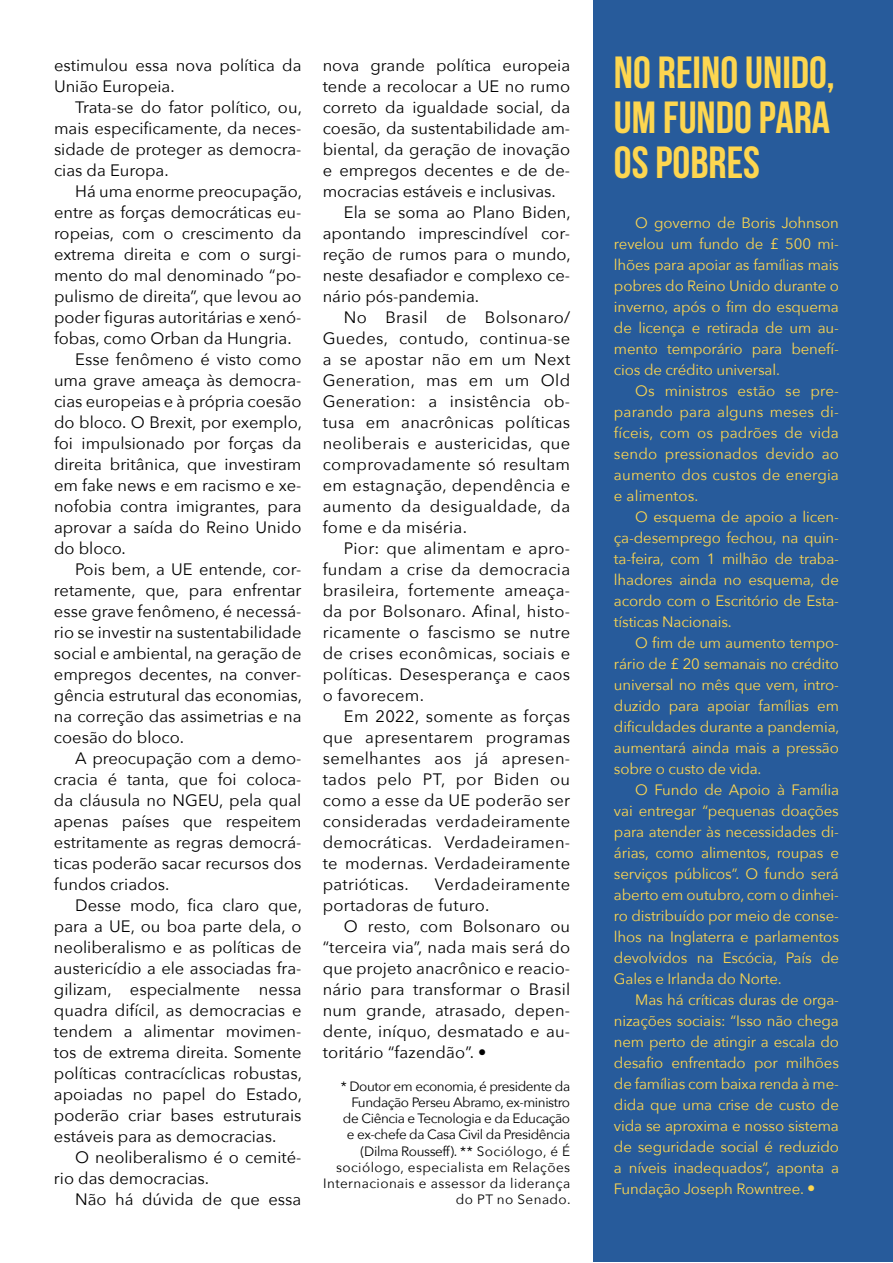
<style>
.page{position:relative;width:893px;height:1263px;background:#fff}
.page>*{position:absolute;margin:0;border:0;box-sizing:border-box;transform-origin:0 0}
.t1{font:700 45px/45px "Bebas Neue";color:#fdd650;text-align:justify}
.t2{font:16.5px/21px "Avenir Next";color:#000;text-align:justify}
.t3{font:16.5px/21px "Avenir Next";letter-spacing:.02em;color:#000}
.t4{font:15px/21px "Avenir Next";letter-spacing:-.01em;color:#fdd650;text-align:justify}
.t5{font:13.5px/16.2px "Avenir Next";letter-spacing:-.03em;color:#000;text-align:right}
.s1{font-size:16.5px}
</style>
<div class="page">
<div style="left:593px;top:1px;width:299px;height:1261px;background:#275b9b"></div>
<p class="t2" style="left:54px;top:54px;width:249px">estimulou essa nova política da<br>União Europeia.</p>
<p class="t2" style="left:54px;top:96px;width:249px;text-indent:21px">Trata-se do fator político, ou, mais especificamente, da neces&shy;sidade de proteger as democra&shy;cias da Europa.</p>
<p class="t2" style="left:75px;top:180px;width:228px">Há uma enorme preocupação,</p>
<p class="t2" style="left:54px;top:201px;width:249px">entre as forças democráticas eu-</p>
<p class="t2" style="left:54px;top:222px;width:249px">ropeias, com o crescimento da</p>
<p class="t2" style="left:54px;top:243px;width:249px">extrema direita e com o surgi-</p>
<p class="t2" style="left:54px;top:264px;width:249px">mento do mal denominado “po-</p>
<p class="t2" style="left:54px;top:285px;width:249px">pulismo de direita”, que levou ao</p>
<p class="t2" style="left:54px;top:306px;width:249px">poder figuras autoritárias e xenó-</p>
<p class="t2" style="left:54px;top:327px;width:239px">fobas, como Orban da Hungria.</p>
<p class="t2" style="left:75px;top:348px;width:228px">Esse fenômeno é visto como</p>
<p class="t2" style="left:54px;top:369px;width:249px">uma grave ameaça às democra-</p>
<p class="t2" style="left:54px;top:390px;width:249px">cias europeias e à própria coesão</p>
<p class="t2" style="left:54px;top:411px;width:249px">do bloco. O Brexit, por exemplo,</p>
<p class="t2" style="left:54px;top:432px;width:249px">foi impulsionado por forças da</p>
<p class="t2" style="left:54px;top:453px;width:249px">direita britânica, que investiram</p>
<p class="t2" style="left:54px;top:474px;width:249px">em fake news e em racismo e xe-</p>
<p class="t2" style="left:54px;top:495px;width:249px">nofobia contra imigrantes, para</p>
<p class="t2" style="left:54px;top:516px;width:249px">aprovar a saída do Reino Unido</p>
<p class="t2" style="left:54px;top:537px;width:73px">do bloco.</p>
<p class="t2" style="left:75px;top:558px;width:228px">Pois bem, a UE entende, cor-</p>
<p class="t2" style="left:54px;top:579px;width:249px">retamente, que, para enfrentar</p>
<p class="t2" style="left:54px;top:600px;width:249px">esse grave fenômeno, é necessá-</p>
<p class="t2" style="left:54px;top:621px;width:249px">rio se investir na sustentabilidade</p>
<p class="t2" style="left:54px;top:642px;width:249px">social e ambiental, na geração de</p>
<p class="t2" style="left:54px;top:663px;width:249px">empregos decentes, na conver-</p>
<p class="t2" style="left:54px;top:684px;width:249px">gência estrutural das economias,</p>
<p class="t2" style="left:54px;top:705px;width:249px">na correção das assimetrias e na</p>
<p class="t2" style="left:54px;top:726px;width:132px">coesão do bloco.</p>
<p class="t2" style="left:75px;top:747px;width:228px">A preocupação com a demo-</p>
<p class="t2" style="left:54px;top:768px;width:249px">cracia é tanta, que foi coloca-</p>
<p class="t2" style="left:54px;top:789px;width:249px">da cláusula no NGEU, pela qual</p>
<p class="t2" style="left:54px;top:810px;width:249px">apenas países que respeitem</p>
<p class="t2" style="left:54px;top:831px;width:249px">estritamente as regras democrá-</p>
<p class="t2" style="left:54px;top:852px;width:249px">ticas poderão sacar recursos dos</p>
<p class="t2" style="left:54px;top:873px;width:117px">fundos criados.</p>
<p class="t2" style="left:75px;top:894px;width:228px">Desse modo, fica claro que,</p>
<p class="t2" style="left:54px;top:915px;width:249px">para a UE, ou boa parte dela, o</p>
<p class="t2" style="left:54px;top:936px;width:249px">neoliberalismo e as políticas de</p>
<p class="t2" style="left:54px;top:957px;width:249px">austericídio a ele associadas fra-</p>
<p class="t2" style="left:54px;top:978px;width:249px">gilizam, especialmente nessa</p>
<p class="t2" style="left:54px;top:999px;width:249px">quadra difícil, as democracias e</p>
<p class="t2" style="left:54px;top:1020px;width:249px">tendem a alimentar movimen-</p>
<p class="t2" style="left:54px;top:1041px;width:249px">tos de extrema direita. Somente</p>
<p class="t2" style="left:54px;top:1062px;width:249px">políticas contracíclicas robustas,</p>
<p class="t2" style="left:54px;top:1083px;width:249px">apoiadas no papel do Estado,</p>
<p class="t2" style="left:54px;top:1104px;width:249px">poderão criar bases estruturais</p>
<p class="t2" style="left:54px;top:1125px;width:224px">estáveis para as democracias.</p>
<p class="t2" style="left:75px;top:1146px;width:228px">O neoliberalismo é o cemité-</p>
<p class="t2" style="left:54px;top:1167px;width:157px">rio das democracias.</p>
<p class="t2" style="left:75px;top:1188px;width:228px">Não há dúvida de que essa</p>
<p class="t2" style="left:323px;top:54px;width:249px">nova grande política europeia</p>
<p class="t2" style="left:323px;top:75px;width:249px">tende a recolocar a UE no rumo</p>
<p class="t2" style="left:323px;top:96px;width:249px">correto da igualdade social, da</p>
<p class="t2" style="left:323px;top:117px;width:249px">coesão, da sustentabilidade am-</p>
<p class="t2" style="left:323px;top:138px;width:249px">biental, da geração de inovação</p>
<p class="t2" style="left:323px;top:159px;width:249px">e empregos decentes e de de-</p>
<p class="t2" style="left:323px;top:180px;width:235px">mocracias estáveis e inclusivas.</p>
<p class="t2" style="left:344px;top:201px;width:228px">Ela se soma ao Plano Biden,</p>
<p class="t2" style="left:323px;top:222px;width:249px">apontando imprescindível cor-</p>
<p class="t2" style="left:323px;top:243px;width:249px">reção de rumos para o mundo,</p>
<p class="t2" style="left:323px;top:264px;width:249px">neste desafiador e complexo ce-</p>
<p class="t2" style="left:323px;top:285px;width:158px">nário pós-pandemia.</p>
<p class="t3" style="left:344px;top:306px;width:228px">No Brasil de Bolsonaro/</p>
<p class="t3" style="left:323px;top:327px;width:249px">Guedes, contudo, continua-se</p>
<p class="t3" style="left:323px;top:348px;width:249px">a se apostar não em um Next</p>
<p class="t3" style="left:323px;top:369px;width:249px">Generation, mas em um Old</p>
<p class="t3" style="left:323px;top:390px;width:249px">Generation: a insistência ob-</p>
<p class="t3" style="left:323px;top:411px;width:249px">tusa em anacrônicas políticas</p>
<p class="t3" style="left:323px;top:432px;width:249px">neoliberais e austericidas, que</p>
<p class="t3" style="left:323px;top:453px;width:249px">comprovadamente só resultam</p>
<p class="t3" style="left:323px;top:474px;width:249px">em estagnação, dependência e</p>
<p class="t3" style="left:323px;top:495px;width:249px">aumento da desigualdade, da</p>
<p class="t3" style="left:323px;top:516px;width:146px">fome e da miséria.</p>
<p class="t3" style="left:344px;top:537px;width:228px">Pior: que alimentam e apro-</p>
<p class="t3" style="left:323px;top:558px;width:249px">fundam a crise da democracia</p>
<p class="t3" style="left:323px;top:579px;width:249px">brasileira, fortemente ameaça-</p>
<p class="t3" style="left:323px;top:600px;width:249px">da por Bolsonaro. Afinal, histo-</p>
<p class="t3" style="left:323px;top:621px;width:249px">ricamente o fascismo se nutre</p>
<p class="t3" style="left:323px;top:642px;width:249px">de crises econômicas, sociais e</p>
<p class="t3" style="left:323px;top:663px;width:249px">políticas. Desesperança e caos</p>
<p class="t3" style="left:323px;top:684px;width:103px">o favorecem.</p>
<p class="t3" style="left:344px;top:705px;width:228px">Em 2022, somente as forças</p>
<p class="t3" style="left:323px;top:726px;width:249px">que apresentarem programas</p>
<p class="t3" style="left:323px;top:747px;width:249px">semelhantes aos já apresen-</p>
<p class="t3" style="left:323px;top:768px;width:249px">tados pelo PT, por Biden ou</p>
<p class="t3" style="left:323px;top:789px;width:249px">como a esse da UE poderão ser</p>
<p class="t3" style="left:323px;top:810px;width:249px">consideradas verdadeiramente</p>
<p class="t3" style="left:323px;top:831px;width:249px">democráticas. Verdadeiramen-</p>
<p class="t3" style="left:323px;top:852px;width:249px">te modernas. Verdadeiramente</p>
<p class="t3" style="left:323px;top:873px;width:88px">patrióticas.</p>
<p class="t3" style="left:323px;top:873px;width:249px;text-indent:112px">Verdadeiramente portadoras de futuro.</p>
<p class="t2" style="left:323px;top:915px;width:249px;text-indent:21px">O resto, com Bolsonaro ou “terceira via”, nada mais será do que projeto anacrônico e reacio&shy;nário para transformar o Brasil num grande, atrasado, depen&shy;dente, iníquo, desmatado e au&shy;toritário “fazendão”. •</p>
<p class="t5" style="left:323px;top:1077px;width:249px">* Doutor em economia, é presidente da Fundação Perseu Abramo, ex-ministro<br>de Ciência e Tecnologia e da Educação<br>e ex-chefe da Casa Civil da Presidência (Dilma Rousseff). ** Sociólogo, é É sociólogo, especialista em Relações Internacionais e assessor da liderança do PT no Senado.</p>
<h1 class="t1" style="left:614px;top:49px;width:222px">NO REINO UNIDO, UM FUNDO PARA OS POBRES</h1>
<p class="t4" style="left:614px;top:212px;width:227px;text-indent:21px">O governo de Boris Johnson revelou um fundo de £ 500 mi&shy;lhões para apoiar as famílias mais pobres do Reino Unido durante o inverno, após o fim do esquema de licença e retirada de um au&shy;mento temporário para benefí&shy;cios de crédito universal.</p>
<p class="t4" style="left:614px;top:380px;width:227px;text-indent:21px">Os ministros estão se pre&shy;parando para alguns meses di&shy;fíceis, com os padrões de vida sendo pressionados devido ao aumento dos custos de energia e alimentos.</p>
<p class="t4" style="left:614px;top:506px;width:227px;text-indent:21px">O esquema de apoio a licen&shy;ça-desemprego fechou, na quin&shy;ta-feira, com 1 milhão de traba&shy;lhadores ainda no esquema, de acordo com o Escritório de Esta&shy;tísticas Nacionais.</p>
<p class="t4" style="left:614px;top:632px;width:227px;text-indent:21px">O fim de um aumento tempo&shy;rário de £ 20 semanais no crédito universal no mês que vem, intro&shy;duzido para apoiar famílias em dificuldades durante a pandemia, aumentará ainda mais a pressão sobre o custo de vida.</p>
<p class="t4" style="left:614px;top:779px;width:227px;text-indent:21px">O Fundo de Apoio à Família vai entregar “pequenas doações para atender às necessidades di&shy;árias, como alimentos, roupas e serviços públicos”. O fundo será aberto em outubro, com o dinhei&shy;ro distribuído por meio de conse&shy;lhos na Inglaterra e parlamentos devolvidos na Escócia, País de Gales e Irlanda do Norte.</p>
<p class="t4" style="left:614px;top:989px;width:227px;text-indent:21px">Mas há críticas duras de orga&shy;nizações sociais: “Isso não chega nem perto de atingir a escala do desafio enfrentado por milhões de famílias com baixa renda à me&shy;dida que uma crise de custo de vida se aproxima e nosso sistema de seguridade social é reduzido a níveis inadequados”, aponta a Fundação Joseph Rowntree. <span class="s1">•</span></p>
</div>
